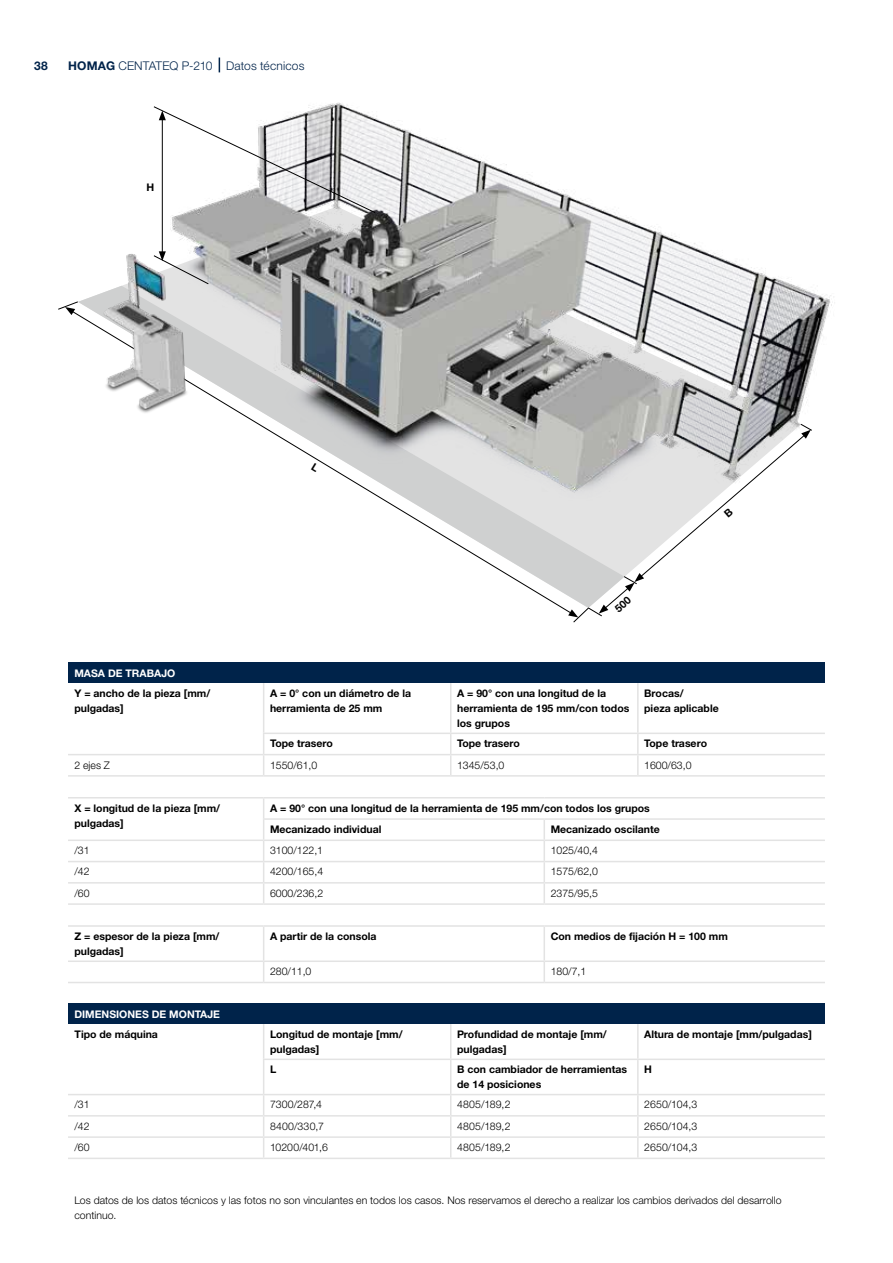
<style>
.page{position:relative;width:893px;height:1263px;background:#fff}
.page>*{position:absolute;margin:0;border:0;box-sizing:border-box;transform-origin:0 0}
.t1{font:300 12px "Helvetica Neue LTW1 G";letter-spacing:.015em;color:#00234a}
.t2{font:700 12px "Helvetica Neue LTW1 G";color:#00234a}
.t3{font:700 10.5px/15px "Helvetica Neue LTW1 G";color:#000}
.t4{font:300 10.5px/15px "Helvetica Neue LTW1 G";color:#000}
.t5{font:700 10.5px "Helvetica Neue LTW1 G";color:#fff}
.s1{font-weight:700}
</style>
<div class="page">
<img style="left:79px;top:57px;width:756px;height:366px">
<svg style="left:77px;top:310px;width:496px;height:302px"></svg>
<hr style="left:162px;top:118px;width:1px;height:136px;background:#000">
<svg style="left:58px;top:301px;width:21px;height:14px"></svg>
<svg style="left:153px;top:106px;width:223px;height:108px"></svg>
<img style="left:83px;top:241px;width:130px;height:195px">
<svg style="left:219px;top:58px;width:1px;height:14px"></svg>
<div style="left:68px;top:663px;width:757px;height:20px;background:#00234a"></div>
<hr style="left:263px;top:683px;width:1px;height:50px;background:#e3e3e3">
<hr style="left:450px;top:683px;width:1px;height:50px;background:#e3e3e3">
<hr style="left:637px;top:683px;width:2px;height:50px;background:#e3e3e3">
<hr style="left:263px;top:733px;width:188px;height:1px;background:#e3e3e3">
<hr style="left:451px;top:733px;width:187px;height:1px;background:#e3e3e3">
<hr style="left:637px;top:734px;width:2px;height:20px;background:#e3e3e3">
<hr style="left:638px;top:733px;width:187px;height:1px;background:#e3e3e3">
<hr style="left:68px;top:754px;width:196px;height:1px;background:#e3e3e3">
<hr style="left:68px;top:775px;width:196px;height:2px;background:#e3e3e3">
<svg style="left:263px;top:734px;width:1px;height:41px"></svg>
<hr style="left:264px;top:754px;width:187px;height:1px;background:#e3e3e3">
<hr style="left:264px;top:775px;width:187px;height:2px;background:#e3e3e3">
<svg style="left:450px;top:734px;width:1px;height:41px"></svg>
<hr style="left:451px;top:754px;width:187px;height:1px;background:#e3e3e3">
<hr style="left:451px;top:775px;width:187px;height:2px;background:#e3e3e3">
<hr style="left:637px;top:755px;width:2px;height:20px;background:#e3e3e3">
<hr style="left:638px;top:754px;width:187px;height:1px;background:#e3e3e3">
<hr style="left:638px;top:775px;width:187px;height:2px;background:#e3e3e3">
<hr style="left:68px;top:797px;width:196px;height:1px;background:#e3e3e3">
<hr style="left:264px;top:797px;width:280px;height:1px;background:#e3e3e3">
<hr style="left:544px;top:797px;width:281px;height:1px;background:#e3e3e3">
<hr style="left:263px;top:818px;width:281px;height:2px;background:#e3e3e3">
<hr style="left:544px;top:818px;width:281px;height:2px;background:#e3e3e3">
<hr style="left:68px;top:839px;width:196px;height:2px;background:#e3e3e3">
<hr style="left:264px;top:839px;width:280px;height:2px;background:#e3e3e3">
<hr style="left:544px;top:839px;width:281px;height:2px;background:#e3e3e3">
<hr style="left:68px;top:861px;width:196px;height:1px;background:#e3e3e3">
<hr style="left:68px;top:882px;width:196px;height:1px;background:#e3e3e3">
<hr style="left:68px;top:903px;width:196px;height:2px;background:#e3e3e3">
<svg style="left:263px;top:798px;width:1px;height:105px"></svg>
<hr style="left:264px;top:861px;width:280px;height:1px;background:#e3e3e3">
<hr style="left:264px;top:882px;width:280px;height:1px;background:#e3e3e3">
<hr style="left:264px;top:903px;width:280px;height:2px;background:#e3e3e3">
<svg style="left:544px;top:820px;width:1px;height:83px"></svg>
<hr style="left:544px;top:861px;width:281px;height:1px;background:#e3e3e3">
<hr style="left:544px;top:882px;width:281px;height:1px;background:#e3e3e3">
<hr style="left:544px;top:903px;width:281px;height:2px;background:#e3e3e3">
<hr style="left:68px;top:925px;width:196px;height:2px;background:#e3e3e3">
<hr style="left:263px;top:927px;width:1px;height:33px;background:#e3e3e3">
<hr style="left:264px;top:925px;width:280px;height:2px;background:#e3e3e3">
<hr style="left:544px;top:927px;width:1px;height:33px;background:#e3e3e3">
<hr style="left:544px;top:925px;width:281px;height:2px;background:#e3e3e3">
<hr style="left:68px;top:960px;width:196px;height:2px;background:#e3e3e3">
<hr style="left:68px;top:982px;width:196px;height:1px;background:#e3e3e3">
<svg style="left:263px;top:962px;width:1px;height:20px"></svg>
<hr style="left:264px;top:960px;width:280px;height:2px;background:#e3e3e3">
<hr style="left:264px;top:982px;width:280px;height:1px;background:#e3e3e3">
<svg style="left:544px;top:962px;width:1px;height:20px"></svg>
<hr style="left:544px;top:960px;width:281px;height:2px;background:#e3e3e3">
<hr style="left:544px;top:982px;width:281px;height:1px;background:#e3e3e3">
<div style="left:68px;top:1004px;width:757px;height:20px;background:#00234a"></div>
<hr style="left:263px;top:1024px;width:1px;height:34px;background:#e3e3e3">
<hr style="left:450px;top:1024px;width:1px;height:34px;background:#e3e3e3">
<hr style="left:637px;top:1024px;width:2px;height:34px;background:#e3e3e3">
<hr style="left:263px;top:1060px;width:1px;height:34px;background:#e3e3e3">
<hr style="left:263px;top:1058px;width:188px;height:2px;background:#e3e3e3">
<hr style="left:450px;top:1060px;width:1px;height:34px;background:#e3e3e3">
<hr style="left:451px;top:1058px;width:187px;height:2px;background:#e3e3e3">
<hr style="left:637px;top:1060px;width:2px;height:34px;background:#e3e3e3">
<hr style="left:638px;top:1058px;width:187px;height:2px;background:#e3e3e3">
<hr style="left:68px;top:1094px;width:196px;height:1px;background:#e3e3e3">
<hr style="left:264px;top:1094px;width:187px;height:1px;background:#e3e3e3">
<hr style="left:451px;top:1094px;width:187px;height:1px;background:#e3e3e3">
<hr style="left:637px;top:1095px;width:2px;height:20px;background:#e3e3e3">
<hr style="left:638px;top:1094px;width:187px;height:1px;background:#e3e3e3">
<hr style="left:68px;top:1115px;width:196px;height:1px;background:#e3e3e3">
<hr style="left:68px;top:1136px;width:196px;height:2px;background:#e3e3e3">
<svg style="left:263px;top:1095px;width:1px;height:62px"></svg>
<hr style="left:264px;top:1115px;width:187px;height:1px;background:#e3e3e3">
<hr style="left:264px;top:1136px;width:187px;height:2px;background:#e3e3e3">
<svg style="left:450px;top:1095px;width:1px;height:62px"></svg>
<hr style="left:451px;top:1115px;width:187px;height:1px;background:#e3e3e3">
<hr style="left:451px;top:1136px;width:187px;height:2px;background:#e3e3e3">
<hr style="left:637px;top:1116px;width:2px;height:20px;background:#e3e3e3">
<svg style="left:637px;top:1138px;width:2px;height:19px"></svg>
<hr style="left:638px;top:1115px;width:187px;height:1px;background:#e3e3e3">
<hr style="left:638px;top:1136px;width:187px;height:2px;background:#e3e3e3">
<hr style="left:68px;top:1157px;width:196px;height:2px;background:#e3e3e3">
<hr style="left:264px;top:1157px;width:187px;height:2px;background:#e3e3e3">
<hr style="left:451px;top:1157px;width:187px;height:2px;background:#e3e3e3">
<hr style="left:638px;top:1157px;width:187px;height:2px;background:#e3e3e3">
<svg style="left:311px;top:463px;width:9px;height:9px"></svg>
<svg style="left:568px;top:423px;width:244px;height:200px"></svg>
<p class="t2" style="left:34px;top:58px;width:15px">38</p>
<p class="t1" style="left:68px;top:58px;width:238px"><span class="s1">HOMAG</span> CENTATEQ P-210 Datos técnicos</p>
<p class="t3" style="left:147px;top:179px;width:9px">H</p>
<p class="t5" style="left:74px;top:666px;width:102px">MASA DE TRABAJO</p>
<p class="t3" style="left:74px;top:686px;width:137px">Y = ancho de la pieza [mm/ pulgadas]</p>
<p class="t3" style="left:270px;top:686px;width:143px">A = 0° con un diámetro de la herramienta de 25 mm</p>
<p class="t3" style="left:457px;top:686px;width:174px">A = 90° con una longitud de la herramienta de 195 mm/con todos los grupos</p>
<p class="t3" style="left:644px;top:686px;width:76px">Brocas/<br>pieza aplicable</p>
<p class="t3" style="left:270px;top:736px;width:64px">Tope trasero</p>
<p class="t3" style="left:457px;top:736px;width:64px">Tope trasero</p>
<p class="t3" style="left:644px;top:736px;width:64px">Tope trasero</p>
<p class="t4" style="left:74px;top:757px;width:37px">2 ejes Z</p>
<p class="t4" style="left:270px;top:757px;width:49px">1550/61,0</p>
<p class="t4" style="left:457px;top:757px;width:49px">1345/53,0</p>
<p class="t4" style="left:644px;top:757px;width:49px">1600/63,0</p>
<p class="t3" style="left:74px;top:800px;width:147px">X = longitud de la pieza [mm/ pulgadas]</p>
<p class="t3" style="left:270px;top:797px;width:381px;line-height:21.3px">A = 90° con una longitud de la herramienta de 195 mm/con todos los grupos<br>Mecanizado individual</p>
<p class="t3" style="left:551px;top:822px;width:111px">Mecanizado oscilante</p>
<p class="t4" style="left:74px;top:843px;width:17px">/31</p>
<p class="t4" style="left:270px;top:843px;width:55px">3100/122,1</p>
<p class="t4" style="left:551px;top:843px;width:49px">1025/40,4</p>
<p class="t4" style="left:74px;top:864px;width:17px">/42</p>
<p class="t4" style="left:270px;top:864px;width:55px">4200/165,4</p>
<p class="t4" style="left:551px;top:864px;width:49px">1575/62,0</p>
<p class="t4" style="left:74px;top:885px;width:17px">/60</p>
<p class="t4" style="left:270px;top:885px;width:55px">6000/236,2</p>
<p class="t4" style="left:551px;top:885px;width:49px">2375/95,5</p>
<p class="t3" style="left:74px;top:928px;width:147px">Z = espesor de la pieza [mm/ pulgadas]</p>
<p class="t3" style="left:270px;top:928px;width:108px">A partir de la consola</p>
<p class="t3" style="left:551px;top:928px;width:179px">Con medios de fijación H = 100 mm</p>
<p class="t4" style="left:270px;top:964px;width:43px">280/11,0</p>
<p class="t4" style="left:551px;top:964px;width:37px">180/7,1</p>
<p class="t5" style="left:74px;top:1007px;width:147px">DIMENSIONES DE MONTAJE</p>
<p class="t3" style="left:74px;top:1027px;width:85px">Tipo de máquina</p>
<p class="t3" style="left:270px;top:1027px;width:134px">Longitud de montaje [mm/ pulgadas]</p>
<p class="t3" style="left:457px;top:1027px;width:151px">Profundidad de montaje [mm/ pulgadas]</p>
<p class="t3" style="left:644px;top:1027px;width:169px">Altura de montaje [mm/pulgadas]</p>
<p class="t3" style="left:270px;top:1062px;width:8px">L</p>
<p class="t3" style="left:457px;top:1062px;width:171px">B con cambiador de herramientas de 14 posiciones</p>
<p class="t3" style="left:644px;top:1062px;width:9px">H</p>
<p class="t4" style="left:74px;top:1097px;width:17px">/31</p>
<p class="t4" style="left:270px;top:1097px;width:54px">7300/287,4</p>
<p class="t4" style="left:457px;top:1097px;width:55px">4805/189,2</p>
<p class="t4" style="left:644px;top:1097px;width:55px">2650/104,3</p>
<p class="t4" style="left:74px;top:1118px;width:17px">/42</p>
<p class="t4" style="left:270px;top:1118px;width:55px">8400/330,7</p>
<p class="t4" style="left:457px;top:1118px;width:55px">4805/189,2</p>
<p class="t4" style="left:644px;top:1118px;width:55px">2650/104,3</p>
<p class="t4" style="left:74px;top:1140px;width:17px">/60</p>
<p class="t4" style="left:270px;top:1140px;width:59px">10200/401,6</p>
<p class="t4" style="left:457px;top:1140px;width:55px">4805/189,2</p>
<p class="t4" style="left:644px;top:1140px;width:55px">2650/104,3</p>
<p class="t4" style="left:74px;top:1193px;width:709px">Los datos de los datos técnicos y las fotos no son vinculantes en todos los casos. Nos reservamos el derecho a realizar los cambios derivados del desarrollo continuo.</p>
</div>
